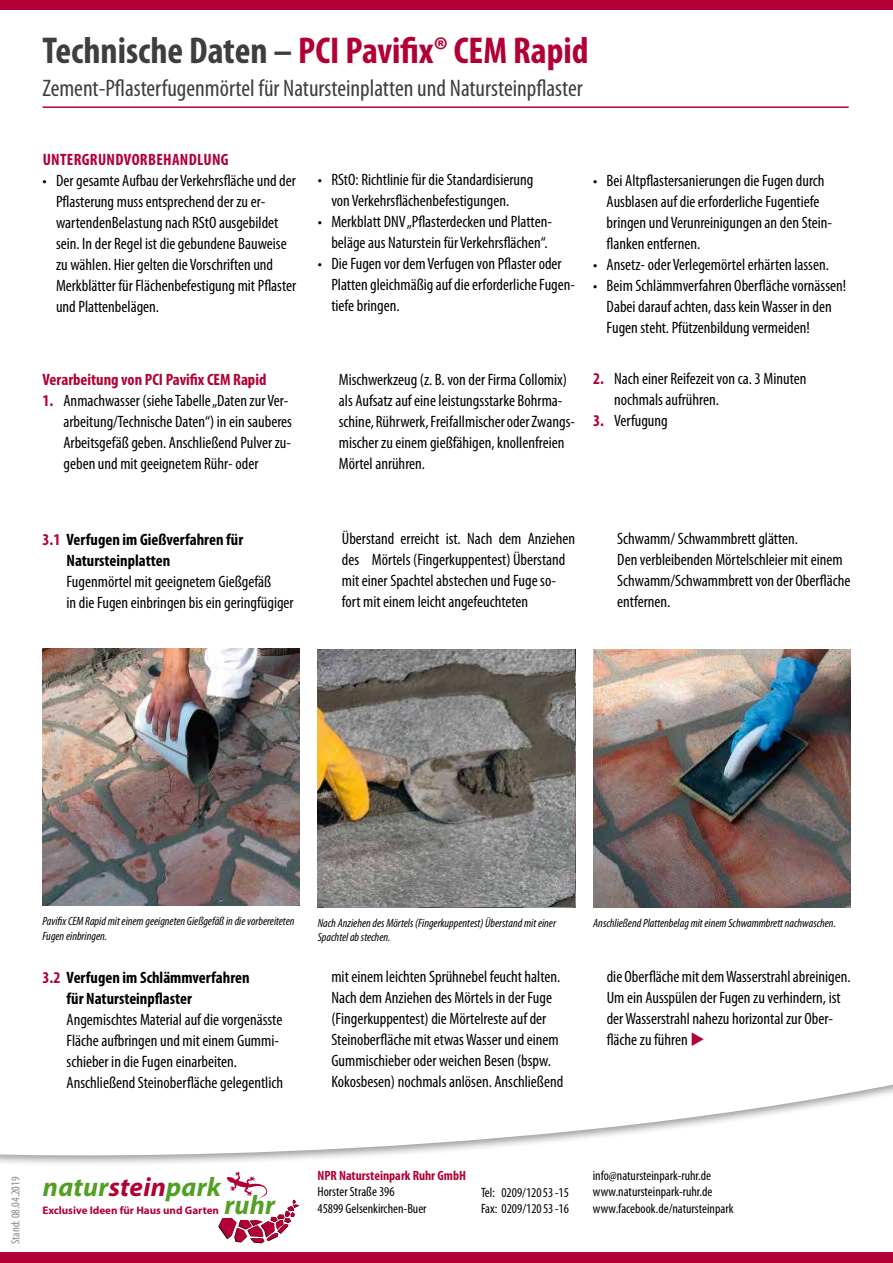
<style>
.page{position:relative;width:893px;height:1263px;background:#fff}
.page>*{position:absolute;margin:0;border:0;box-sizing:border-box;transform-origin:0 0}
.t1{font:700 condensed 37.5px "Myriad Pro";color:#b10035}
.t2{font:italic 700 26.85px "Myriad Pro";letter-spacing:.01em;color:#51a025}
.t3{font:condensed 24px "Myriad Pro";color:#3e3d40}
.t4{font:condensed 16.5px/21px "Myriad Pro";color:#000}
.t5{font:700 condensed 16.5px/21px "Myriad Pro";color:#000}
.t6{font:700 condensed 16.5px "Myriad Pro";color:#b10035}
.t7{font:700 condensed 16.5px "Myriad Pro";letter-spacing:.02em;color:#b10035}
.t8{font:condensed 13.5px/16.5px "Myriad Pro";color:#000}
.t9{font:700 condensed 13.5px "Myriad Pro";color:#b10035}
.t10{font:italic condensed 12px/14.4px "Myriad Pro";color:#000}
.t11{font:condensed 12px "Myriad Pro";color:#87888a}
.t12{font:700 10.95px "Myriad Pro";color:#b10035}
.s1{color:#3e3d40}
.s2{font-weight:700;color:#b10035}
.s3{color:#b10035}
</style>
<div class="page">
<svg style="left:0;top:1152px;width:422px;height:12px"></svg>
<div style="left:0;top:0;width:893px;height:9px;background:#b10035"></div>
<div style="left:0;top:1252px;width:893px;height:11px;background:#b10035"></div>
<svg style="left:267px;top:1084px;width:626px;height:68px"></svg>
<svg style="left:218px;top:1171px;width:81px;height:72px"></svg>
<hr style="left:43px;top:106px;width:806px;height:2px;background:#b10035">
<img style="left:43px;top:648px;width:257px;height:258px">
<img style="left:318px;top:650px;width:257px;height:257px">
<img style="left:593px;top:650px;width:257px;height:257px">
<h1 class="t1" style="left:43px;top:27px;width:547px"><span class="s1">Technische Daten –</span> PCI Pavifix® CEM Rapid</h1>
<h3 class="t3" style="left:43px;top:73px;width:542px">Zement-Pflasterfugenmörtel für Natursteinplatten und Natursteinpflaster</h3>
<p class="t7" style="left:43px;top:149px;width:187px">UNTERGRUNDVORBEHANDLUNG</p>
<p class="t4" style="left:56px;top:170px;width:242px;text-indent:-13px">• Der gesamte Aufbau der Verkehrsfläche und der Pflasterung muss entsprechend der zu er&shy;wartendenBelastung nach RStO ausgebildet sein. In der Regel ist die gebundene Bauweise zu wählen. Hier gelten die Vorschriften und Merkblätter für Flächenbefestigung mit Pflaster und Plattenbelägen.</p>
<p class="t4" style="left:331px;top:169px;width:203px;text-indent:-13px">• RStO: Richtlinie für die Standardisierung von Verkehrsflächenbefestigungen.</p>
<p class="t4" style="left:318px;top:211px;width:236px;text-align:center">• Merkblatt DNV „Pflasterdecken und Platten&shy;beläge aus Naturstein für Verkehrsflächen“.</p>
<p class="t4" style="left:331px;top:253px;width:245px;text-indent:-13px">• Die Fugen vor dem Verfugen von Pflaster oder<br>Platten gleichmäßig auf die erforderliche Fugen&shy;tiefe bringen.</p>
<p class="t4" style="left:607px;top:169px;width:227px;text-indent:-13px">• Bei Altpflastersanierungen die Fugen durch Ausblasen auf die erforderliche Fugentiefe bringen und Verunreinigungen an den Stein&shy;flanken entfernen.</p>
<p class="t4" style="left:593px;top:254px;width:237px">• Ansetz- oder Verlegemörtel erhärten lassen.</p>
<p class="t4" style="left:607px;top:275px;width:241px;text-indent:-13px">• Beim Schlämmverfahren Oberfläche vornässen!<br>Dabei darauf achten, dass kein Wasser in den<br>Fugen steht. Pfützenbildung vermeiden!</p>
<p class="t6" style="left:43px;top:369px;width:225px">Verarbeitung von PCI Pavifix CEM Rapid</p>
<p class="t4" style="left:64px;top:390px;width:230px;text-indent:-21px"><span class="s2">1.</span> Anmachwasser (siehe Tabelle „Daten zur Ver&shy;arbeitung/Technische Daten“) in ein sauberes Arbeitsgefäß geben. Anschließend Pulver zu&shy;geben und mit geeignetem Rühr- oder</p>
<p class="t5" style="left:67px;top:528px;width:178px;text-indent:-24px"><span class="s3">3.1</span> Verfugen im Gießverfahren für<br>Natursteinplatten</p>
<p class="t4" style="left:67px;top:571px;width:229px">Fugenmörtel mit geeignetem Gießgefäß<br>in die Fugen einbringen bis ein geringfügiger</p>
<p class="t4" style="left:339px;top:368px;width:238px">Mischwerkzeug (z. B. von der Firma Collomix) als Aufsatz auf eine leistungsstarke Bohrma&shy;schine, Rührwerk, Freifallmischer oder Zwangs&shy;mischer zu einem gießfähigen, knollenfreien Mörtel anrühren.</p>
<p class="t4" style="left:614px;top:368px;width:194px;text-indent:-21px"><span class="s2">2.</span> Nach einer Reifezeit von ca. 3 Minuten nochmals aufrühren.</p>
<p class="t4" style="left:593px;top:410px;width:76px"><span class="s2">3.</span> Verfugung</p>
<p class="t4" style="left:342px;top:528px;width:235px">Überstand erreicht ist. Nach dem Anziehen des Mörtels (Fingerkuppentest) Überstand mit einer Spachtel abstechen und Fuge so&shy;fort mit einem leicht angefeuchteten</p>
<p class="t4" style="left:617px;top:528px;width:235px">Schwamm/ Schwammbrett glätten.<br>Den verbleibenden Mörtelschleier mit einem Schwamm/Schwammbrett von der Oberfläche entfernen.</p>
<p class="t10" style="left:43px;top:914px;width:253px">Pavifix CEM Rapid mit einem geeigneten Gießgefäß in die vorbereiteten<br>Fugen einbringen.</p>
<p class="t10" style="left:318px;top:915px;width:240px">Nach Anziehen des Mörtels (Fingerkuppentest) Überstand mit einer<br>Spachtel ab stechen.</p>
<p class="t10" style="left:593px;top:915px;width:244px">Anschließend Plattenbelag mit einem Schwammbrett nachwaschen.</p>
<p class="t5" style="left:67px;top:966px;width:185px;text-indent:-24px"><span class="s3">3.2</span> Verfugen im Schlämmverfahren für Natursteinpflaster</p>
<p class="t4" style="left:67px;top:1009px;width:218px">Angemischtes Material auf die vorgenässte Fläche aufbringen und mit einem Gummi&shy;schieber in die Fugen einarbeiten.<br>Anschließend Steinoberfläche gelegentlich</p>
<p class="t4" style="left:331px;top:966px;width:233px">mit einem leichten Sprühnebel feucht halten.<br>Nach dem Anziehen des Mörtels in der Fuge (Fingerkuppentest) die Mörtelreste auf der Steinoberfläche mit etwas Wasser und einem Gummischieber oder weichen Besen (bspw.<br>Kokosbesen) nochmals anlösen. Anschließend</p>
<p class="t4" style="left:607px;top:966px;width:245px">die Oberfläche mit dem Wasserstrahl abreinigen.<br>Um ein Ausspülen der Fugen zu verhindern, ist der Wasserstrahl nahezu horizontal zur Ober&shy;fläche zu führen <span class="s3">◆</span></p>
<p class="t11" style="left:8px;top:1244px;width:69px;rotate:-90deg">Stand: 08.04.2019</p>
<h2 class="t2" style="left:43px;top:1169px;width:180px">natur<span class="s3">stein</span>park</h2>
<p class="t12" style="left:43px;top:1203px;width:178px">Exclusive Ideen für Haus und Garten</p>
<h2 class="t2" style="left:224px;top:1187px;width:52px">ruhr</h2>
<p class="t9" style="left:317px;top:1167px;width:150px">NPR Natursteinpark Ruhr GmbH</p>
<p class="t8" style="left:317px;top:1183px;width:111px">Horster Straße 396<br>45899 Gelsenkirchen-Buer</p>
<p class="t8" style="left:481px;top:1184px;width:89px">Tel: 0209/12053-15<br>Fax: 0209/12053-16</p>
<p class="t8" style="left:593px;top:1167px;width:142px">info@natursteinpark-ruhr.de www.natursteinpark-ruhr.de www.facebook.de/natursteinpark</p>
</div>
